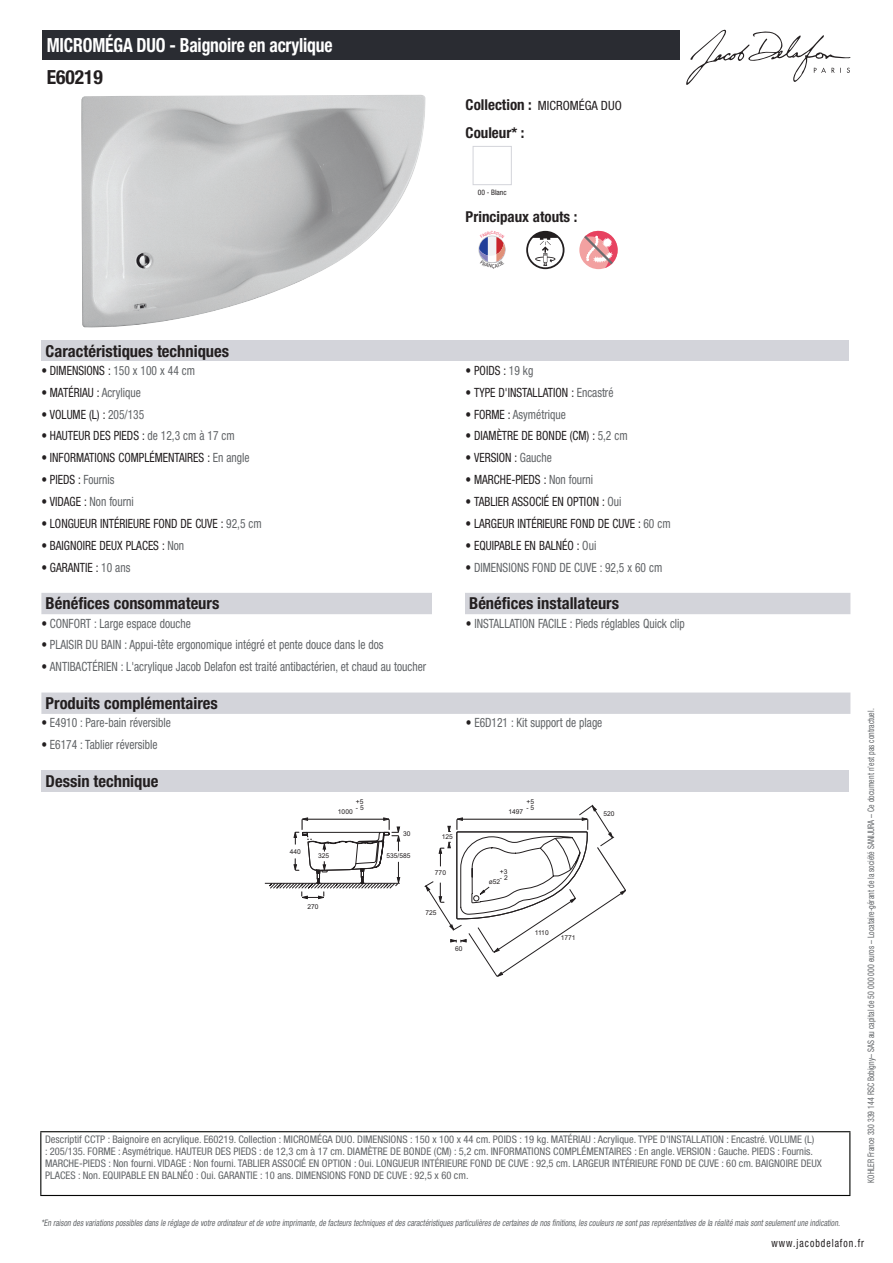
<style>
.page{position:relative;width:893px;height:1263px;background:#fff}
.page>*{position:absolute;margin:0;border:0;box-sizing:border-box;transform-origin:0 0}
.t1{font:700 condensed 19.5px "Helvetica Neue LT Std";letter-spacing:-.01em;color:#fff;scale:.9 1}
.t2{font:700 condensed 19.5px "Helvetica Neue LT Std";color:#231f20}
.t3{font:700 condensed 16.5px "Helvetica Neue LT Std";color:#231f20}
.t4{font:700 condensed 15px "Helvetica Neue LT Std";color:#231f20}
.t5{font:condensed 12.75px "Helvetica Neue LT Std";color:#231f20;scale:.9 1}
.t6{font:condensed 12.75px "Helvetica Neue LT Std";color:#626568;scale:.9 1}
.t7{font:condensed 12.75px "Helvetica Neue LT Std";color:#231f20}
.t8{font:condensed 11.25px "Helvetica Neue LT Std";letter-spacing:.1em;color:#231f20;scale:.87 1}
.t9{font:condensed 10.5px/12px "Helvetica Neue LT Std";color:#626568}
.t10{font:italic condensed 9px "Helvetica Neue LT Std";color:#626568;scale:.87 1}
.t11{font:condensed 9px "Helvetica Neue LT Std";color:#626568;scale:.87 1}
.t12{font:condensed 7.5px "Helvetica Neue LT Std";color:#231f20}
.t13{font:6.6px "Arial";color:#231f20}
.s1{font-weight:700;font-size:15px}
.s2{color:#626568}
.s3{color:#231f20}
</style>
<div class="page">
<svg style="left:686px;top:30px;width:164px;height:55px"></svg>
<img style="left:81px;top:95px;width:345px;height:233px">
<div style="left:473px;top:146px;width:39px;height:39px;border:1px solid #d3d4da"></div>
<svg style="left:526px;top:231px;width:38px;height:38px"></svg>
<div style="left:579px;top:231px;width:39px;height:38px;background:#f2a1a1;border-radius:50%"></div>
<svg style="left:584px;top:231px;width:34px;height:37px"></svg>
<div style="left:41px;top:340px;width:808px;height:21px;background:#d3d4da"></div>
<div style="left:41px;top:593px;width:809px;height:21px;background:#d3d4da"></div>
<div style="left:432px;top:593px;width:33px;height:21px;background:#fff"></div>
<div style="left:41px;top:692px;width:809px;height:22px;background:#d3d4da"></div>
<div style="left:41px;top:770px;width:808px;height:22px;background:#d3d4da"></div>
<hr style="left:265px;top:883px;width:135px;height:1px;background:#231f20">
<svg style="left:269px;top:804px;width:357px;height:173px"></svg>
<div style="left:43px;top:30px;width:637px;height:30px;background:#2a2c32"></div>
<hr style="left:40px;top:1131px;width:810px;height:1px;background:#040503">
<hr style="left:40px;top:1132px;width:1px;height:63px;background:#040503">
<hr style="left:849px;top:1132px;width:1px;height:63px;background:#040503">
<hr style="left:40px;top:1195px;width:810px;height:1px;background:#040503">
<svg style="left:479px;top:235px;width:26px;height:28px"></svg>
<h1 class="t1" style="left:47px;top:33px;width:319px">MICROMÉGA DUO - Baignoire en acrylique</h1>
<h1 class="t2" style="left:47px;top:65px;width:58px">E60219</h1>
<p class="t7" style="left:466px;top:98px;width:158px"><span class="s1">Collection :</span> MICROMÉGA DUO</p>
<h3 class="t4" style="left:466px;top:123px;width:60px">Couleur* :</h3>
<p class="t12" style="left:478px;top:188px;width:30px">00 - Blanc</p>
<h3 class="t4" style="left:466px;top:208px;width:113px">Principaux atouts :</h3>
<h2 class="t3" style="left:46px;top:341px;width:185px">Caractéristiques techniques</h2>
<p class="t5" style="left:41px;top:363px;width:172px">• DIMENSIONS : <span class="s2">150 x 100 x 44 cm</span></p>
<p class="t5" style="left:466px;top:363px;width:77px">• POIDS : <span class="s2">19 kg</span></p>
<p class="t5" style="left:41px;top:385px;width:112px">• MATÉRIAU : <span class="s2">Acrylique</span></p>
<p class="t5" style="left:466px;top:385px;width:166px">• TYPE D'INSTALLATION : <span class="s2">Encastré</span></p>
<p class="t5" style="left:41px;top:407px;width:116px">• VOLUME (L) : <span class="s2">205/135</span></p>
<p class="t6" style="left:466px;top:407px;width:113px"><span class="s3">• FORME :</span> Asymétrique</p>
<p class="t5" style="left:41px;top:428px;width:216px">• HAUTEUR DES PIEDS : <span class="s2">de 12,3 cm à 17 cm</span></p>
<p class="t5" style="left:466px;top:428px;width:182px">• DIAMÈTRE DE BONDE (CM) : <span class="s2">5,2 cm</span></p>
<p class="t5" style="left:41px;top:450px;width:233px">• INFORMATIONS COMPLÉMENTAIRES : <span class="s2">En angle</span></p>
<p class="t5" style="left:466px;top:450px;width:97px">• VERSION : <span class="s2">Gauche</span></p>
<p class="t5" style="left:41px;top:472px;width:83px">• PIEDS : <span class="s2">Fournis</span></p>
<p class="t5" style="left:466px;top:472px;width:143px">• MARCHE-PIEDS : <span class="s2">Non fourni</span></p>
<p class="t6" style="left:41px;top:494px;width:104px"><span class="s3">• VIDAGE :</span> Non fourni</p>
<p class="t5" style="left:466px;top:494px;width:175px">• TABLIER ASSOCIÉ EN OPTION : <span class="s2">Oui</span></p>
<p class="t5" style="left:41px;top:516px;width:246px">• LONGUEUR INTÉRIEURE FOND DE CUVE : <span class="s2">92,5 cm</span></p>
<p class="t5" style="left:466px;top:516px;width:229px">• LARGEUR INTÉRIEURE FOND DE CUVE : <span class="s2">60 cm</span></p>
<p class="t5" style="left:41px;top:538px;width:160px">• BAIGNOIRE DEUX PLACES : <span class="s2">Non</span></p>
<p class="t5" style="left:466px;top:538px;width:147px">• EQUIPABLE EN BALNÉO : <span class="s2">Oui</span></p>
<p class="t5" style="left:41px;top:560px;width:100px">• GARANTIE : <span class="s2">10 ans</span></p>
<p class="t6" style="left:466px;top:560px;width:220px"><span class="s3">•</span> DIMENSIONS FOND DE CUVE : 92,5 x 60 cm</p>
<h2 class="t3" style="left:46px;top:593px;width:175px">Bénéfices consommateurs</h2>
<h2 class="t3" style="left:469px;top:593px;width:151px">Bénéfices installateurs</h2>
<p class="t6" style="left:41px;top:616px;width:167px"><span class="s3">•</span> CONFORT : Large espace douche</p>
<p class="t6" style="left:466px;top:616px;width:245px"><span class="s3">•</span> INSTALLATION FACILE : Pieds réglables Quick clip</p>
<p class="t6" style="left:41px;top:637px;width:382px"><span class="s3">•</span> PLAISIR DU BAIN : Appui-tête ergonomique intégré et pente douce dans le dos</p>
<p class="t6" style="left:41px;top:659px;width:429px"><span class="s3">•</span> ANTIBACTÉRIEN : L'acrylique Jacob Delafon est traité antibactérien, et chaud au toucher</p>
<h2 class="t3" style="left:46px;top:693px;width:174px">Produits complémentaires</h2>
<p class="t6" style="left:41px;top:715px;width:146px"><span class="s3">•</span> E4910 : Pare-bain réversible</p>
<p class="t6" style="left:466px;top:715px;width:153px"><span class="s3">•</span> E6D121 : Kit support de plage</p>
<p class="t6" style="left:41px;top:737px;width:131px"><span class="s3">•</span> E6174 : Tablier réversible</p>
<h2 class="t3" style="left:46px;top:771px;width:114px">Dessin technique</h2>
<p class="t13" style="left:290px;top:847px;width:13px">440</p>
<p class="t13" style="left:356px;top:797px;width:9px">+5</p>
<p class="t13" style="left:356px;top:803px;width:9px">- 5</p>
<p class="t13" style="left:338px;top:807px;width:16px">1000</p>
<p class="t13" style="left:318px;top:851px;width:13px">325</p>
<p class="t13" style="left:307px;top:902px;width:13px">270</p>
<p class="t13" style="left:403px;top:829px;width:9px">30</p>
<p class="t13" style="left:386px;top:851px;width:26px">535/585</p>
<p class="t13" style="left:442px;top:832px;width:13px">125</p>
<p class="t13" style="left:435px;top:868px;width:13px">770</p>
<p class="t13" style="left:426px;top:908px;width:13px">725</p>
<p class="t13" style="left:455px;top:944px;width:9px">60</p>
<p class="t13" style="left:526px;top:797px;width:9px">+5</p>
<p class="t13" style="left:526px;top:803px;width:9px">- 5</p>
<p class="t13" style="left:508px;top:807px;width:16px">1497</p>
<p class="t13" style="left:500px;top:867px;width:9px">+3</p>
<p class="t13" style="left:500px;top:873px;width:9px">- 2</p>
<p class="t13" style="left:489px;top:877px;width:13px">ø52</p>
<p class="t13" style="left:535px;top:928px;width:15px">1110</p>
<p class="t13" style="left:561px;top:933px;width:16px">1771</p>
<p class="t13" style="left:603px;top:809px;width:13px">520</p>
<p class="t9" style="left:45px;top:1134px;width:778px">Descriptif CCTP : Baignoire en acrylique. E60219. Collection : MICROMÉGA DUO. DIMENSIONS : 150 x 100 x 44 cm. POIDS : 19 kg. MATÉRIAU : Acrylique. TYPE D'INSTALLATION : Encastré. VOLUME (L)<br>: 205/135. FORME : Asymétrique. HAUTEUR DES PIEDS : de 12,3 cm à 17 cm. DIAMÈTRE DE BONDE (CM) : 5,2 cm. INFORMATIONS COMPLÉMENTAIRES : En angle. VERSION : Gauche. PIEDS : Fournis.<br>MARCHE-PIEDS : Non fourni. VIDAGE : Non fourni. TABLIER ASSOCIÉ EN OPTION : Oui. LONGUEUR INTÉRIEURE FOND DE CUVE : 92,5 cm. LARGEUR INTÉRIEURE FOND DE CUVE : 60 cm. BAIGNOIRE DEUX PLACES : Non. EQUIPABLE EN BALNÉO : Oui. GARANTIE : 10 ans. DIMENSIONS FOND DE CUVE : 92,5 x 60 cm.</p>
<p class="t11" style="left:866px;top:1183px;width:547px;rotate:-90deg">KOHLER France 330 339 144 RSC Bobigny– SAS au capital de 50 000 000 euros – Locataire-gérant de la société SANIJURA – Ce document n’est pas contractuel.</p>
<p class="t10" style="left:41px;top:1217px;width:922px">*En raison desvariationspossiblesdansle réglage de votre ordinateuretde votre imprimante,de facteurstechniquesetdescaractéristiquesparticulièresde certainesde nosfinitions,lescouleursne sontpasreprésentativesde la réalité maissontseulementune indication.</p>
<p class="t8" style="left:772px;top:1237px;width:108px">www.jacobdelafon.fr</p>
</div>
